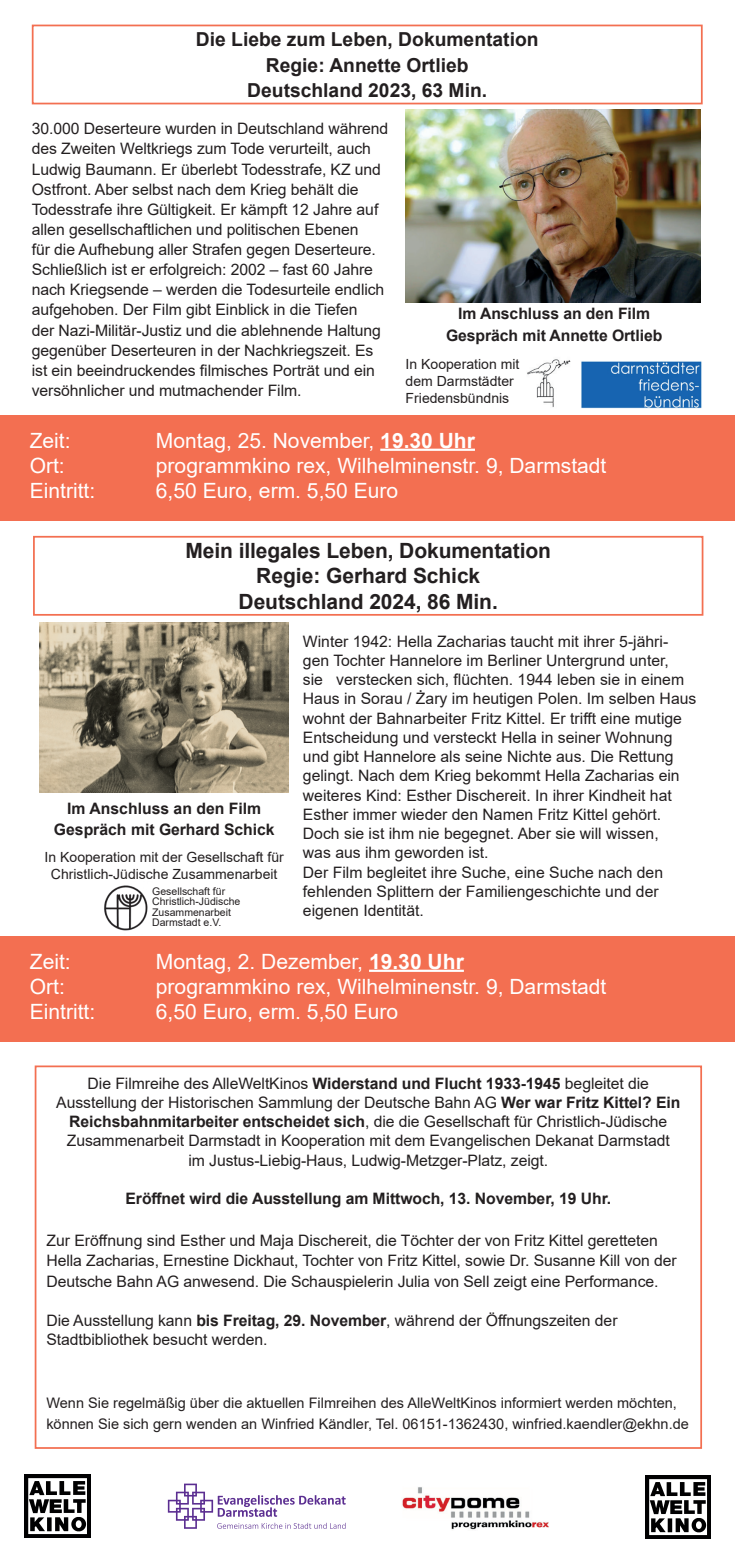
<style>
.page{position:relative;width:735px;height:1563px;background:#fff}
.page>*{position:absolute;margin:0;border:0;box-sizing:border-box;transform-origin:0 0}
.t1{font:21px "Arial";color:#fff}
.t2{font:700 21px/25.2px "Arial";letter-spacing:-.005em;color:#231f20;text-align:center}
.t3{font:700 19.25px/25.2px "Arial";color:#231f20;text-align:center}
.t4{font:15.75px/19.2px "Arial";letter-spacing:-.005em;color:#231f20}
.t5{font:700 15.75px/22.4px "Arial";letter-spacing:-.005em;color:#231f20;text-align:center}
.t6{font:14.53px/21px "Arial";color:#231f20}
.t7{font:14px/17.2px "Arial";color:#231f20}
.t8{font:10.5px/10.5px "Arial";color:#231f20}
.s1{font-weight:700}
</style>
<div class="page">
<img style="left:527px;top:359px;width:175px;height:50px">
<div style="left:32px;top:25px;width:670px;height:79px;border:2px solid #f36f51"></div>
<div style="left:0;top:415px;width:734px;height:106px;background:#f36f51"></div>
<hr style="left:380px;top:449px;width:94px;height:2px;background:#fff">
<div style="left:0;top:936px;width:734px;height:106px;background:#f36f51"></div>
<hr style="left:369px;top:969px;width:94px;height:3px;background:#fff">
<div style="left:33px;top:536px;width:670px;height:80px;border:2px solid #f36f51"></div>
<div style="left:35px;top:1065px;width:666px;height:384px;border:2px solid #f36f51"></div>
<img style="left:25px;top:1474px;width:65px;height:63px">
<img style="left:645px;top:1475px;width:64px;height:63px">
<img style="left:402px;top:1487px;width:147px;height:43px">
<svg style="left:168px;top:1483px;width:177px;height:45px"></svg>
<img style="left:40px;top:622px;width:248px;height:171px">
<img style="left:104px;top:885px;width:44px;height:46px">
<img style="left:405px;top:109px;width:295px;height:193px">
<p class="t3" style="left:196px;top:27px;width:344px">Die Liebe zum Leben, Dokumentation<br>Regie: Annette Ortlieb<br>Deutschland 2023, 63 Min.</p>
<p class="t4" style="left:32px;top:119px;width:358px;line-height:20.1px">30.000 Deserteure wurden in Deutschland während des Zweiten Weltkriegs zum Tode verurteilt, auch Ludwig Baumann. Er überlebt Todesstrafe, KZ und Ostfront. Aber selbst nach dem Krieg behält die Todesstrafe ihre Gültigkeit. Er kämpft 12 Jahre auf allen gesellschaftlichen und politischen Ebenen<br>für die Aufhebung aller Strafen gegen Deserteure.<br>Schließlich ist er erfolgreich: 2002 – fast 60 Jahre nach Kriegsende – werden die Todesurteile endlich aufgehoben. Der Film gibt Einblick in die Tiefen<br>der Nazi-Militär-Justiz und die ablehnende Haltung gegenüber Deserteuren in der Nachkriegszeit. Es ist ein beeindruckendes filmisches Porträt und ein versöhnlicher und mutmachender Film.</p>
<p class="t5" style="left:446px;top:303px;width:218px">Im Anschluss an den Film<br>Gespräch mit Annette Ortlieb</p>
<p class="t7" style="left:405px;top:355px;width:115px">In Kooperation mit dem Darmstädter<br>Friedensbündnis</p>
<h1 class="t1" style="left:30px;top:426px;width:42px">Zeit:</h1>
<h1 class="t1" style="left:156px;top:426px;width:320px">Montag, 25. November, <span class="s1">19.30 Uhr</span></h1>
<h1 class="t1" style="left:30px;top:451px;width:37px">Ort:</h1>
<h1 class="t1" style="left:156px;top:451px;width:451px">programmkino rex, Wilhelminenstr. 9, Darmstadt</h1>
<h1 class="t1" style="left:30px;top:476px;width:67px">Eintritt:</h1>
<h1 class="t1" style="left:156px;top:476px;width:244px">6,50 Euro, erm. 5,50 Euro</h1>
<h1 class="t2" style="left:185px;top:538px;width:367px">Mein illegales Leben, Dokumentation<br>Regie: Gerhard Schick<br>Deutschland 2024, 86 Min.</h1>
<p class="t5" style="left:54px;top:799px;width:222px;line-height:20.1px">Im Anschluss an den Film<br>Gespräch mit Gerhard Schick</p>
<p class="t7" style="left:45px;top:848px;width:240px;text-align:center">In Kooperation mit der Gesellschaft für<br>Christlich-Jüdische Zusammenarbeit</p>
<p class="t8" style="left:152px;top:885px;width:90px">Gesellschaft für<br>Christlich-Jüdische<br>Zusammenarbeit<br>Darmstadt e.V.</p>
<p class="t4" style="left:303px;top:631px;width:395px">Winter 1942: Hella Zacharias taucht mit ihrer 5-jähri&shy;gen Tochter Hannelore im Berliner Untergrund unter,<br>sie verstecken sich, flüchten. 1944 leben sie in einem Haus in Sorau / Żary im heutigen Polen. Im selben Haus wohnt der Bahnarbeiter Fritz Kittel. Er trifft eine mutige Entscheidung und versteckt Hella in seiner Wohnung und gibt Hannelore als seine Nichte aus. Die Rettung gelingt. Nach dem Krieg bekommt Hella Zacharias ein weiteres Kind: Esther Dischereit. In ihrer Kindheit hat Esther immer wieder den Namen Fritz Kittel gehört.<br>Doch sie ist ihm nie begegnet. Aber sie will wissen,<br>was aus ihm geworden ist.<br>Der Film begleitet ihre Suche, eine Suche nach den fehlenden Splittern der Familiengeschichte und der eigenen Identität.</p>
<h1 class="t1" style="left:30px;top:946px;width:42px">Zeit:</h1>
<h1 class="t1" style="left:156px;top:946px;width:309px">Montag, 2. Dezember, <span class="s1">19.30 Uhr</span></h1>
<h1 class="t1" style="left:30px;top:972px;width:37px">Ort:</h1>
<h1 class="t1" style="left:156px;top:972px;width:451px">programmkino rex, Wilhelminenstr. 9, Darmstadt</h1>
<h1 class="t1" style="left:30px;top:997px;width:67px">Eintritt:</h1>
<h1 class="t1" style="left:156px;top:997px;width:244px">6,50 Euro, erm. 5,50 Euro</h1>
<p class="t4" style="left:56px;top:1073px;width:625px;text-align:center">Die Filmreihe des AlleWeltKinos <span class="s1">Widerstand und Flucht 1933-1945</span> begleitet die Ausstellung der Historischen Sammlung der Deutsche Bahn AG <span class="s1">Wer war Fritz Kittel? Ein Reichsbahnmitarbeiter entscheidet sich</span>, die die Gesellschaft für Christlich-Jüdische Zusammenarbeit Darmstadt in Kooperation mit dem Evangelischen Dekanat Darmstadt<br>im Justus-Liebig-Haus, Ludwig-Metzger-Platz, zeigt.</p>
<p class="t5" style="left:125px;top:1187px;width:487px">Eröffnet wird die Ausstellung am Mittwoch, 13. November, 19 Uhr.</p>
<p class="t4" style="left:46px;top:1230px;width:631px;line-height:20.5px">Zur Eröffnung sind Esther und Maja Dischereit, die Töchter der von Fritz Kittel geretteten<br>Hella Zacharias, Ernestine Dickhaut, Tochter von Fritz Kittel, sowie Dr. Susanne Kill von der<br>Deutsche Bahn AG anwesend. Die Schauspielerin Julia von Sell zeigt eine Performance.</p>
<p class="t4" style="left:46px;top:1310px;width:572px">Die Ausstellung kann <span class="s1">bis Freitag, 29. November</span>, während der Öffnungszeiten der<br>Stadtbibliothek besucht werden.</p>
<p class="t6" style="left:46px;top:1392px;width:643px">Wenn Sie regelmäßig über die aktuellen Filmreihen des AlleWeltKinos informiert werden möchten, können Sie sich gern wenden an Winfried Kändler, Tel. 06151-1362430, winfried.kaendler@ekhn.de</p>
</div>
